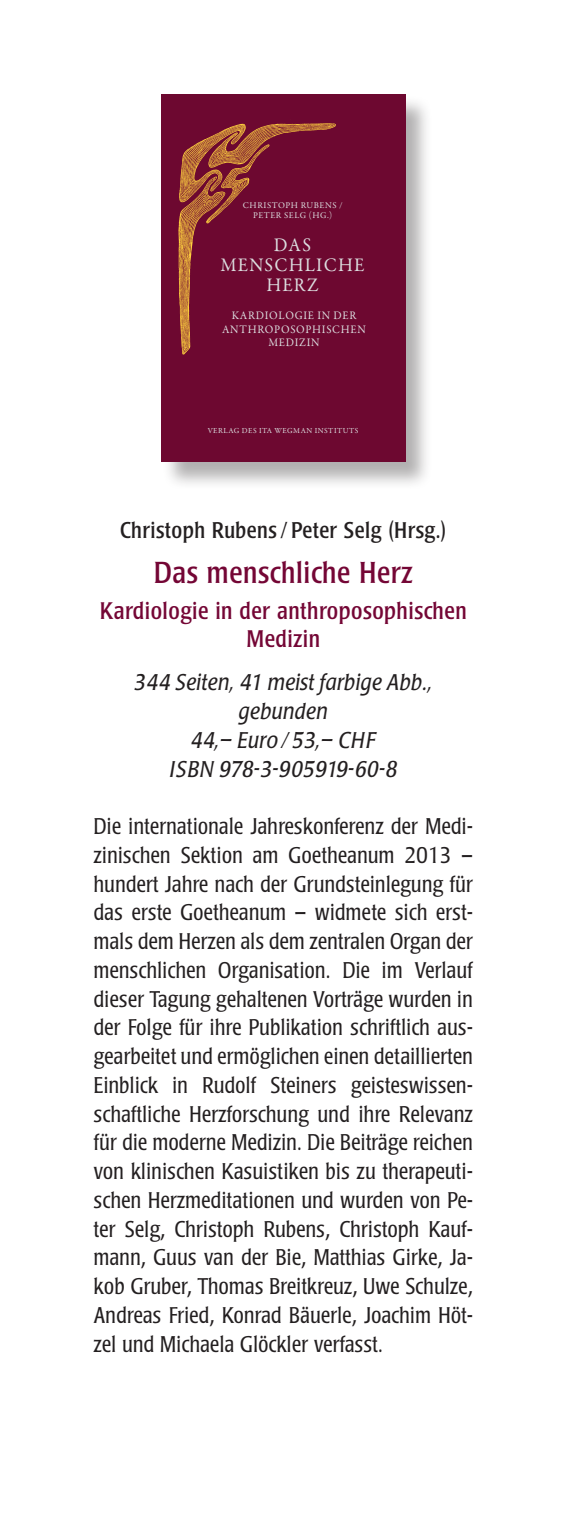
<style>
.page{position:relative;width:567px;height:1524px;background:#fff}
.page>*{position:absolute;margin:0;border:0;box-sizing:border-box;transform-origin:0 0}
.t1{font:condensed 30px "Poppl Laudatio";letter-spacing:.02em;color:#740635}
.t2{font:condensed 23.75px/28.8px "Poppl Laudatio";letter-spacing:.02em;color:#740635;text-align:center}
.t3{font:300 condensed 22.5px/28.8px "Poppl Laudatio";letter-spacing:.02em;color:#231f20;text-align:justify}
.t4{font:italic 22.5px/28.8px "Poppl Laudatio";letter-spacing:.02em;color:#231f20;text-align:center;scale:.9 1}
.t5{font:condensed 22.5px "Poppl Laudatio";letter-spacing:.02em;color:#231f20}
.t6{font:19.25px/19.8px "Garamond Premr Pro";letter-spacing:.065em;color:#dcdddf;text-align:center;scale:.95 1}
.t7{font:11.5px/13.2px "Garamond Premr Pro";letter-spacing:.065em;color:#dcdddf;text-align:center;scale:.95 1}
.t8{font:8.75px/10px "Garamond Premr Pro";letter-spacing:.065em;color:#dcdddf;text-align:center}
.t9{font:7.75px "Garamond Premr Pro";letter-spacing:.065em;color:#dcdddf}
</style>
<div class="page">
<div style="left:161px;top:95px;width:271px;height:395px;background:#231f20;opacity:.35"></div>
<div style="left:161px;top:94px;width:244px;height:368px;background:#6d0830"></div>
<img style="left:178px;top:123px;width:158px;height:232px">
<p class="t8" style="left:243px;top:200px;width:101px">CHRISTOPH RUBENS /<br>PETER SELG (HG.)</p>
<p class="t6" style="left:220px;top:235px;width:153px">DAS<br>MENSCHLICHE<br>HERZ</p>
<p class="t7" style="left:222px;top:309px;width:153px">KARDIOLOGIE IN DER<br>ANTHROPOSOPHISCHEN<br>MEDIZIN</p>
<p class="t9" style="left:208px;top:426px;width:152px">VERLAG DES ITA WEGMAN INSTITUTS</p>
<p class="t5" style="left:120px;top:518px;width:328px">Christoph Rubens/ Peter Selg (Hrsg.)</p>
<h1 class="t1" style="left:154px;top:555px;width:260px">Das menschliche Herz</h1>
<p class="t2" style="left:100px;top:596px;width:368px">Kardiologie in der anthroposophischen<br>Medizin</p>
<p class="t4" style="left:134px;top:668px;width:333px">344 Seiten, 41 meist farbige Abb., gebunden<br>44,– Euro / 53,– CHF<br>ISBN 978-3-905919-60-8</p>
<p class="t3" style="left:94px;top:812px;width:380px">Die internationale Jahreskonferenz der Medi&shy;zinischen Sektion am Goetheanum 2013 – hundert Jahre nach der Grundsteinlegung für das erste Goetheanum – widmete sich erst&shy;mals dem Herzen als dem zentralen Organ der menschlichen Organisation. Die im Verlauf dieser Tagung gehaltenen Vorträge wurden in der Folge für ihre Publikation schriftlich aus&shy;gearbeitet und ermöglichen einen detaillierten Einblick in Rudolf Steiners geisteswissen&shy;schaftliche Herzforschung und ihre Relevanz für die moderne Medizin. Die Beiträge reichen von klinischen Kasuistiken bis zu therapeuti&shy;schen Herzmeditationen und wurden von Pe&shy;ter Selg, Christoph Rubens, Christoph Kauf&shy;mann, Guus van der Bie, Matthias Girke, Ja&shy;kob Gruber, Thomas Breitkreuz, Uwe Schulze, Andreas Fried, Konrad Bäuerle, Joachim Höt&shy;zel und Michaela Glöckler verfasst.</p>
</div>
